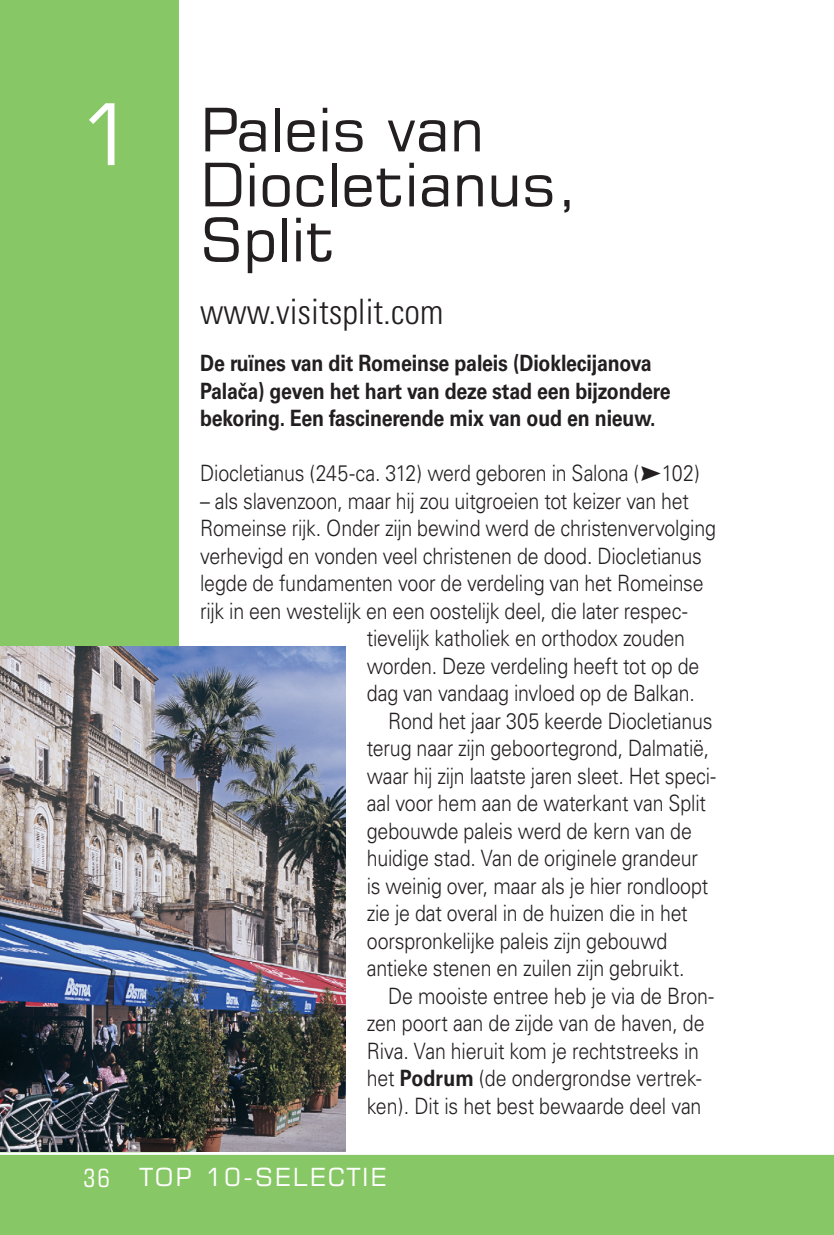
<style>
.page{position:relative;width:834px;height:1235px;background:#fff}
.page>*{position:absolute;margin:0;border:0;box-sizing:border-box;transform-origin:0 0}
.t1{font:60px/55px "Square 721 BT";color:#231f20}
.t2{font:300 condensed 35px "Univers";color:#231f20}
.t3{font:25px "Square 721 BT";letter-spacing:.08em;color:#fff}
.t4{font:300 22.5px "Univers";letter-spacing:-.01em;color:#231f20;scale:.87 1}
.t5{font:700 22.5px/27.5px "Univers";letter-spacing:-.01em;color:#231f20;scale:.87 1}
.s1{font-size:85px;color:#fff}
.s2{font-family:"AA East A Univers AD"}
.s3{font-family:"City Pack Plus Shift";font-weight:400;font-size:20px}
.s4{font-weight:700}
.s5{font-stretch:condensed}
</style>
<div class="page">
<div style="left:0;top:1153px;width:833px;height:81px;background:#87c765"></div>
<div style="left:0;top:0;width:179px;height:1152px;background:#87c765"></div>
<hr style="left:0;top:1152px;width:833px;height:2px;background:#fff">
<img style="left:0;top:646px;width:345px;height:505px">
<h1 class="t1" style="left:200px;top:101px;width:378px;text-indent:-123px"><span class="s1">1</span> Paleis van<br>Diocletianus,<br>Split</h1>
<h2 class="t2" style="left:200px;top:290px;width:245px">www.visitsplit.com</h2>
<p class="t5" style="left:200px;top:350px;width:542px">De ruïnes van dit Romeinse paleis (Dioklecijanova<br>Pala<span class="s2">&lt;</span>a) geven het hart van deze stad een bijzondere bekoring. Een fascinerende mix van oud en nieuw.</p>
<p class="t4" style="left:200px;top:460px;width:575px">Diocletianus (245-ca. 312) werd geboren in Salona (<span class="s3">P</span>102)</p>
<p class="t4" style="left:200px;top:487px;width:563px">– als slavenzoon, maar hij zou uitgroeien tot keizer van het</p>
<p class="t4" style="left:200px;top:515px;width:594px">Romeinse rijk. Onder zijn bewind werd de christenvervolging</p>
<p class="t4" style="left:200px;top:542px;width:578px">verhevigd en vonden veel christenen de dood. Diocletianus</p>
<p class="t4" style="left:200px;top:570px;width:580px">legde de fundamenten voor de verdeling van het Romeinse</p>
<p class="t4" style="left:200px;top:597px;width:561px">rijk in een westelijk en een oostelijk deel, die later respec-</p>
<p class="t4" style="left:367px;top:625px;width:367px">tievelijk katholiek en orthodox zouden</p>
<p class="t4" style="left:367px;top:652px;width:384px">worden. Deze verdeling heeft tot op de</p>
<p class="t4" style="left:367px;top:680px;width:378px">dag van vandaag invloed op de Balkan.</p>
<p class="t4" style="left:388px;top:707px;width:374px">Rond het jaar 305 keerde Diocletianus</p>
<p class="t4" style="left:367px;top:735px;width:395px">terug naar zijn geboortegrond, Dalmatië,</p>
<p class="t4" style="left:367px;top:762px;width:403px">waar hij zijn laatste jaren sleet. Het speci-</p>
<p class="t4" style="left:367px;top:789px;width:391px">aal voor hem aan de waterkant van Split</p>
<p class="t4" style="left:367px;top:817px;width:375px">gebouwde paleis werd de kern van de</p>
<p class="t4" style="left:367px;top:844px;width:382px">huidige stad. Van de originele grandeur</p>
<p class="t4" style="left:367px;top:872px;width:394px">is weinig over, maar als je hier rondloopt</p>
<p class="t4" style="left:367px;top:899px;width:370px">zie je dat overal in de huizen die in het</p>
<p class="t4" style="left:367px;top:927px;width:347px">oorspronkelijke paleis zijn gebouwd</p>
<p class="t4" style="left:367px;top:954px;width:367px">antieke stenen en zuilen zijn gebruikt.</p>
<p class="t4" style="left:388px;top:982px;width:376px">De mooiste entree heb je via de Bron-</p>
<p class="t4" style="left:367px;top:1009px;width:390px">zen poort aan de zijde van de haven, de</p>
<p class="t4" style="left:367px;top:1037px;width:383px">Riva. Van hieruit kom je rechtstreeks in</p>
<p class="t4" style="left:367px;top:1064px;width:386px">het <span class="s4">Podrum</span> (de ondergrondse vertrek-</p>
<p class="t4" style="left:367px;top:1092px;width:386px">ken). Dit is het best bewaarde deel van</p>
<p class="t3" style="left:83px;top:1161px;width:305px"><span class="s5">36</span> TOP 10-SELECTIE</p>
</div>
